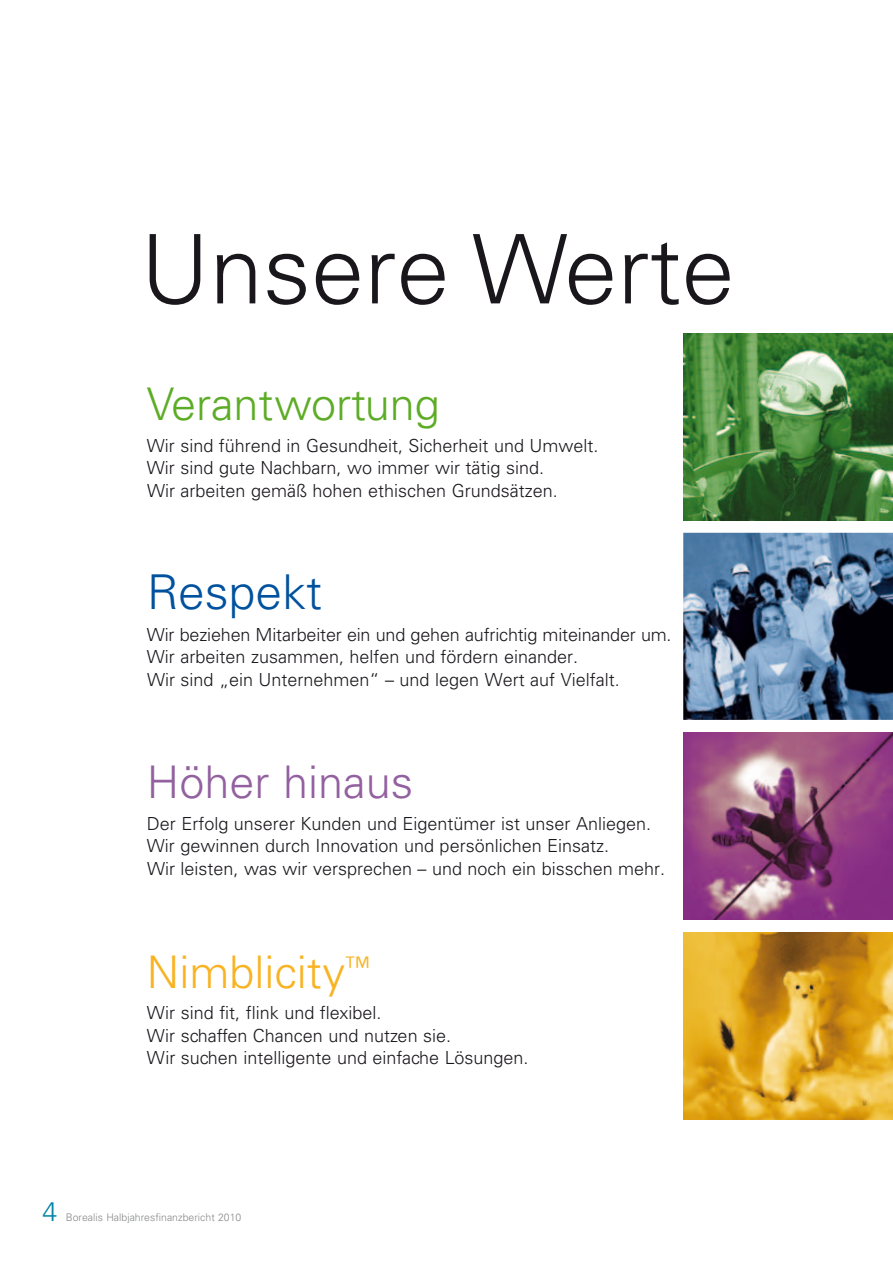
<style>
.page{position:relative;width:893px;height:1263px;background:#fff}
.page>*{position:absolute;margin:0;border:0;box-sizing:border-box;transform-origin:0 0}
.t1{font:300 96px "Univers LT Std";color:#1a171c}
.t2{font:300 48px "Univers LT Std";color:#00519e}
.t3{font:300 45px "Univers LT Std";color:#5dac26}
.t4{font:300 45px "Univers LT Std";color:#9360a0}
.t5{font:300 45px "Univers LT Std";color:#f8b323}
.t6{font:300 27px "Univers LT Std";color:#0082a4}
.t7{font:300 18px/22.5px "Univers LT Std";color:#1a171c}
.t8{font:300 10.5px "Univers LT Std";color:#87888a}
</style>
<div class="page">
<img style="left:683px;top:333px;width:210px;height:188px">
<img style="left:683px;top:533px;width:210px;height:187px">
<img style="left:683px;top:733px;width:210px;height:187px">
<img style="left:683px;top:932px;width:210px;height:187px">
<h1 class="t1" style="left:140px;top:211px;width:596px">Unsere Werte</h1>
<h3 class="t3" style="left:147px;top:377px;width:295px">Verantwortung</h3>
<p class="t7" style="left:147px;top:434px;width:453px">Wir sind führend in Gesundheit, Sicherheit und Umwelt.<br>Wir sind gute Nachbarn, wo immer wir tätig sind.<br>Wir arbeiten gemäß hohen ethischen Grundsätzen.</p>
<h2 class="t2" style="left:147px;top:563px;width:177px">Respekt</h2>
<p class="t7" style="left:147px;top:623px;width:526px">Wir beziehen Mitarbeiter ein und gehen aufrichtig miteinander um.<br>Wir arbeiten zusammen, helfen und fördern einander.<br>Wir sind „ein Unternehmen“ – und legen Wert auf Vielfalt.</p>
<h3 class="t4" style="left:147px;top:755px;width:268px">Höher hinaus</h3>
<p class="t7" style="left:147px;top:812px;width:520px">Der Erfolg unserer Kunden und Eigentümer ist unser Anliegen.<br>Wir gewinnen durch Innovation und persönlichen Einsatz.<br>Wir leisten, was wir versprechen – und noch ein bisschen mehr.</p>
<h3 class="t5" style="left:147px;top:944px;width:225px">Nimblicity<sup>™</sup></h3>
<p class="t7" style="left:147px;top:1001px;width:383px">Wir sind fit, flink und flexibel.<br>Wir schaffen Chancen und nutzen sie.<br>Wir suchen intelligente und einfache Lösungen.</p>
<h3 class="t6" style="left:43px;top:1195px;width:17px">4</h3>
<p class="t8" style="left:66px;top:1211px;width:177px">Borealis Halbjahresfinanzbericht 2010</p>
</div>
